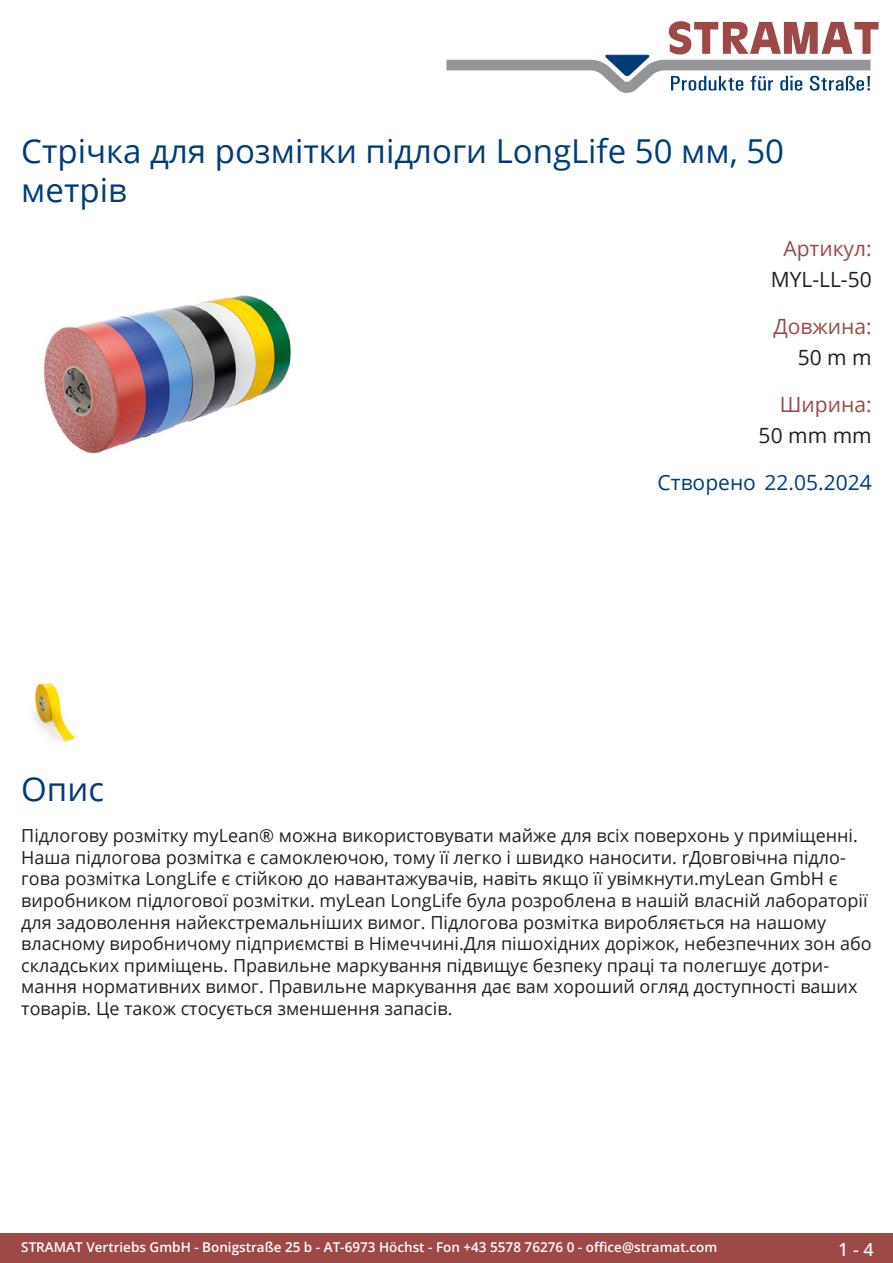
<style>
.page{position:relative;width:893px;height:1263px;background:#fff}
.page>*{position:absolute;margin:0;border:0;box-sizing:border-box;transform-origin:0 0}
.Produkttitel{font:33px/39.6px "Open Sans";color:#003d78}
.TechDaten_Überschrif{font:21px "Open Sans";color:#9c4948}
.TechDaten_Inhalt{font:21px "Open Sans";color:#231f20}
.Erstellungsdatum{font:21px "Open Sans";color:#003d78}
.Beschreibung_Text{font:18px/21.6px "Open Sans";color:#231f20}
.t1{font:500 18px "Open Sans";color:#fff}
.t2{font:600 13.5px "Open Sans";color:#fff}
</style>
<div class="page">
<div style="left:0;top:1233px;width:893px;height:30px;background:#9c4948"></div>
<svg style="left:446px;top:21px;width:433px;height:72px"></svg>
<img style="left:43px;top:295px;width:248px;height:159px">
<img style="left:33px;top:683px;width:44px;height:60px">
<p class="Produkttitel" style="left:21px;top:130px;width:764px">Стрічка для розмітки підлоги LongLife 50 мм, 50 метрів</p>
<p class="TechDaten_Überschrif" style="left:783px;top:234px;width:90px">Артикул:</p>
<p class="TechDaten_Inhalt" style="left:771px;top:265px;width:102px">MYL-LL-50</p>
<p class="TechDaten_Überschrif" style="left:773px;top:312px;width:100px">Довжина:</p>
<p class="TechDaten_Inhalt" style="left:798px;top:343px;width:76px">50 m m</p>
<p class="TechDaten_Überschrif" style="left:780px;top:390px;width:93px">Ширина:</p>
<p class="TechDaten_Inhalt" style="left:759px;top:421px;width:115px">50 mm mm</p>
<p class="Erstellungsdatum" style="left:658px;top:468px;width:216px">Створено 22.05.2024</p>
<p class="Produkttitel" style="left:21px;top:768px;width:84px">Опис</p>
<p class="Beschreibung_Text" style="left:21px;top:824px;width:852px">Підлогову розмітку myLean® можна використовувати майже для всіх поверхонь у приміщенні.<br>Наша підлогова розмітка є самоклеючою, тому її легко і швидко наносити. rДовговічна підло&shy;гова розмітка LongLife є стійкою до навантажувачів, навіть якщо її увімкнути.myLean GmbH є виробником підлогової розмітки. myLean LongLife була розроблена в нашій власній лабораторії для задоволення найекстремальніших вимог. Підлогова розмітка виробляється на нашому власному виробничому підприємстві в Німеччині.Для пішохідних доріжок, небезпечних зон або складських приміщень. Правильне маркування підвищує безпеку праці та полегшує дотри&shy;мання нормативних вимог. Правильне маркування дає вам хороший огляд доступності ваших товарів. Це також стосується зменшення запасів.</p>
<p class="t2" style="left:21px;top:1238px;width:698px">STRAMAT Vertriebs GmbH - Bonigstraße 25 b - AT-6973 Höchst - Fon +43 5578 76276 0 - office@stramat.com</p>
<p class="t1" style="left:838px;top:1237px;width:37px">1 - 4</p>
</div>
